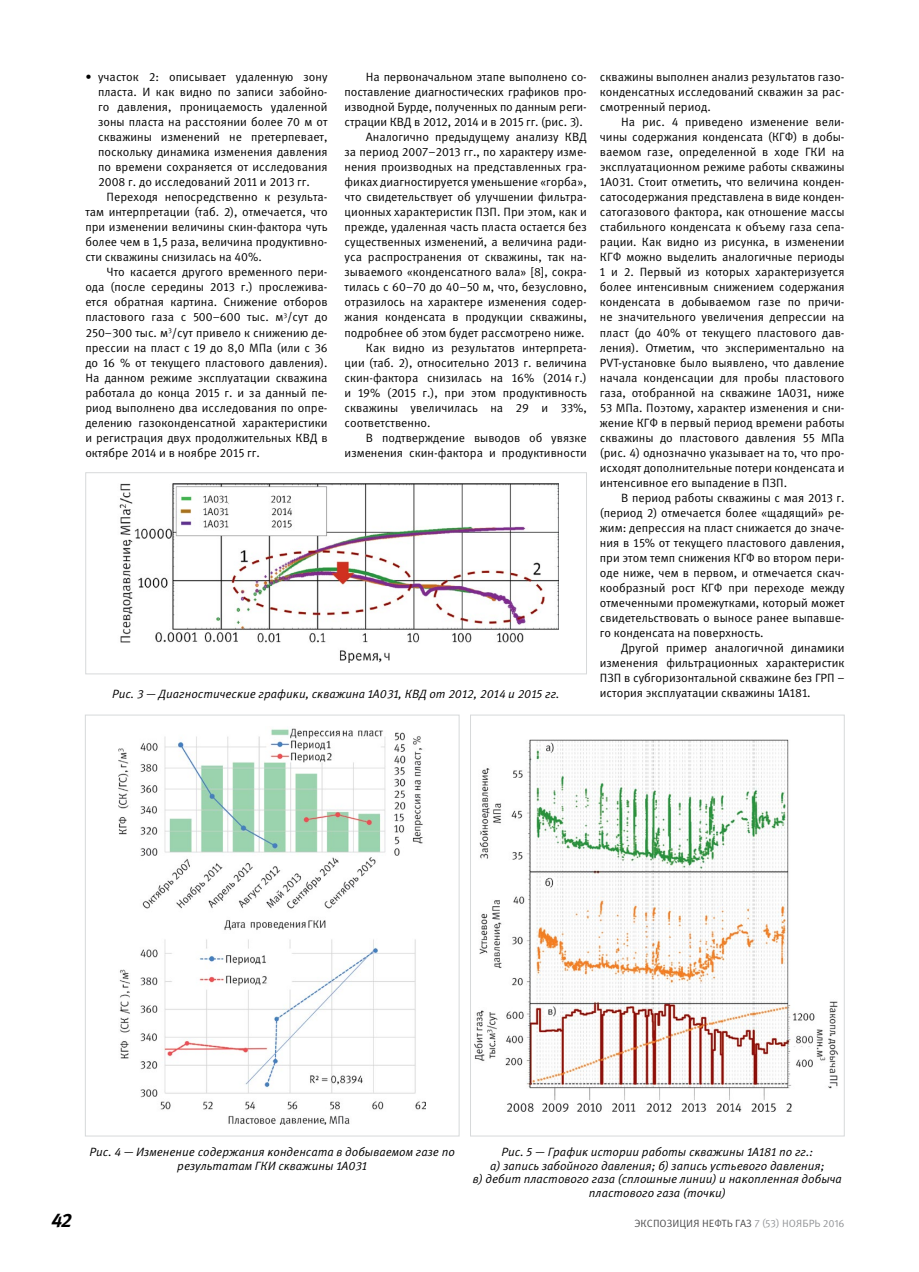
<style>
.page{position:relative;width:919px;height:1272px;background:#fff}
.page>*{position:absolute;margin:0;border:0;box-sizing:border-box;transform-origin:0 0}
.t1{font:italic 700 19.5px "Meta Pro";color:#000}
.t2{font:12px/15px "Meta Pro";color:#000;text-align:justify}
.t3{font:italic 12px/13.5px "Meta Pro";color:#000;text-align:center}
.t4{font:10.5px "Meta Pro";color:#4d4d4f}
.s1{color:#939598}
</style>
<div class="page">
<img style="left:119px;top:484px;width:439px;height:178px">
<div style="left:85px;top:472px;width:502px;height:202px;border:1px solid #d7d9da"></div>
<img style="left:119px;top:728px;width:307px;height:396px">
<div style="left:85px;top:714px;width:374px;height:422px;border:1px solid #d7d9da"></div>
<img style="left:475px;top:739px;width:364px;height:372px">
<div style="left:470px;top:714px;width:374px;height:422px;border:1px solid #d7d9da"></div>
<p class="t2" style="left:98px;top:70px;width:231px;text-indent:-13px">• участок 2: описывает удаленную зону пласта. И как видно по записи забойно&shy;го давления, проницаемость удаленной зоны пласта на расстоянии более 70 м от скважины изменений не претерпевает, поскольку динамика изменения давления по времени сохраняется от исследования 2008 г. до исследований 2011 и 2013 гг.</p>
<p class="t2" style="left:85px;top:190px;width:244px;text-indent:21px">Переходя непосредственно к результа&shy;там интерпретации (таб. 2), отмечается, что при изменении величины скин-фактора чуть более чем в 1,5 раза, величина продуктивно&shy;сти скважины снизилась на 40%.</p>
<p class="t2" style="left:85px;top:265px;width:244px;text-indent:21px">Что касается другого временного пери&shy;ода (после середины 2013 г.) прослежива&shy;ется обратная картина. Снижение отборов пластового газа с 500–600 тыс. м<sup>3</sup>/сут до 250–300 тыс. м<sup>3</sup>/сут привело к снижению де&shy;прессии на пласт с 19 до 8,0 МПа (или с 36 до 16 % от текущего пластового давления).<br>На данном режиме эксплуатации скважина работала до конца 2015 г. и за данный пе&shy;риод выполнено два исследования по опре&shy;делению газоконденсатной характеристики и регистрация двух продолжительных КВД в октябре 2014 и в ноябре 2015 гг.</p>
<p class="t2" style="left:366px;top:70px;width:222px">На первоначальном этапе выполнено со-</p>
<p class="t2" style="left:344px;top:85px;width:244px">поставление диагностических графиков про-</p>
<p class="t2" style="left:344px;top:100px;width:244px">изводной Бурде, полученных по данным реги-</p>
<p class="t2" style="left:344px;top:115px;width:240px">страции КВД в 2012, 2014 и в 2015 гг. (рис. 3).</p>
<p class="t2" style="left:366px;top:130px;width:222px">Аналогично предыдущему анализу КВД</p>
<p class="t2" style="left:344px;top:145px;width:244px">за период 2007–2013 гг., по характеру изме-</p>
<p class="t2" style="left:344px;top:160px;width:244px">нения производных на представленных гра-</p>
<p class="t2" style="left:344px;top:175px;width:244px">фиках диагностируется уменьшение «горба»,</p>
<p class="t2" style="left:344px;top:190px;width:244px">что свидетельствует об улучшении фильтра-</p>
<p class="t2" style="left:344px;top:205px;width:244px">ционных характеристик ПЗП. При этом, как и</p>
<p class="t2" style="left:344px;top:220px;width:244px">прежде, удаленная часть пласта остается без</p>
<p class="t2" style="left:344px;top:235px;width:244px">существенных изменений, а величина ради-</p>
<p class="t2" style="left:344px;top:250px;width:244px">уса распространения от скважины, так на-</p>
<p class="t2" style="left:344px;top:265px;width:244px">зываемого «конденсатного вала» [8], сокра-</p>
<p class="t2" style="left:344px;top:280px;width:244px">тилась с 60–70 до 40–50 м, что, безусловно,</p>
<p class="t2" style="left:344px;top:295px;width:244px">отразилось на характере изменения содер-</p>
<p class="t2" style="left:344px;top:310px;width:244px">жания конденсата в продукции скважины,</p>
<p class="t2" style="left:344px;top:325px;width:241px">подробнее об этом будет рассмотрено ниже.</p>
<p class="t2" style="left:366px;top:340px;width:222px">Как видно из результатов интерпрета-</p>
<p class="t2" style="left:344px;top:355px;width:244px">ции (таб. 2), относительно 2013 г. величина</p>
<p class="t2" style="left:344px;top:370px;width:244px">скин-фактора снизилась на 16% (2014 г.)</p>
<p class="t2" style="left:344px;top:385px;width:244px">и 19% (2015 г.), при этом продуктивность</p>
<p class="t2" style="left:344px;top:400px;width:244px">скважины увеличилась на 29 и 33%,</p>
<p class="t2" style="left:344px;top:415px;width:87px">соответственно.</p>
<p class="t2" style="left:366px;top:430px;width:222px">В подтверждение выводов об увязке</p>
<p class="t2" style="left:344px;top:445px;width:244px">изменения скин-фактора и продуктивности</p>
<p class="t3" style="left:112px;top:687px;width:449px">Рис. 3 — Диагностические графики, скважина 1А031, КВД от 2012, 2014 и 2015 гг.</p>
<p class="t2" style="left:600px;top:70px;width:246px">скважины выполнен анализ результатов газо&shy;конденсатных исследований скважин за рас&shy;смотренный период.</p>
<p class="t2" style="left:600px;top:115px;width:246px;text-indent:21px">На рис. 4 приведено изменение вели&shy;чины содержания конденсата (КГФ) в добы&shy;ваемом газе, определенной в ходе ГКИ на эксплуатационном режиме работы скважины 1А031. Стоит отметить, что величина конден&shy;сатосодержания представлена в виде конден&shy;сатогазового фактора, как отношение массы стабильного конденсата к объему газа сепа&shy;рации. Как видно из рисунка, в изменении КГФ можно выделить аналогичные периоды 1 и 2. Первый из которых характеризуется более интенсивным снижением содержания конденсата в добываемом газе по причи&shy;не значительного увеличения депрессии на пласт (до 40% от текущего пластового дав&shy;ления). Отметим, что экспериментально на PVT-установке было выявлено, что давление начала конденсации для пробы пластового газа, отобранной на скважине 1А031, ниже 53 МПа. Поэтому, характер изменения и сни&shy;жение КГФ в первый период времени работы скважины до пластового давления 55 МПа (рис. 4) однозначно указывает на то, что про&shy;исходят дополнительные потери конденсата и интенсивное его выпадение в ПЗП.</p>
<p class="t2" style="left:600px;top:490px;width:246px;text-indent:21px">В период работы скважины с мая 2013 г. (период 2) отмечается более «щадящий» ре&shy;жим: депрессия на пласт снижается до значе&shy;ния в 15% от текущего пластового давления, при этом темп снижения КГФ во втором пери&shy;оде ниже, чем в первом, и отмечается скач&shy;кообразный рост КГФ при переходе между отмеченными промежутками, который может свидетельствовать о выносе ранее выпавше&shy;го конденсата на поверхность.</p>
<p class="t2" style="left:600px;top:640px;width:246px;text-indent:21px">Другой пример аналогичной динамики изменения фильтрационных характеристик ПЗП в субгоризонтальной скважине без ГРП – история эксплуатации скважины 1А181.</p>
<p class="t3" style="left:89px;top:1145px;width:367px">Рис. 4 — Изменение содержания конденсата в добываемом газе по результатам ГКИ скважины 1А031</p>
<p class="t3" style="left:473px;top:1145px;width:370px">Рис. 5 — График истории работы скважины 1А181 по гг.:<br>а) запись забойного давления; б) запись устьевого давления;<br>в) дебит пластового газа (сплошные линии) и накопленная добыча пластового газа (точки)</p>
<h1 class="t1" style="left:51px;top:1208px;width:22px">42</h1>
<p class="t4" style="left:634px;top:1216px;width:211px">Экспозиция Нефть Газ <span class="s1">7 (53) НОЯ БРЬ 2016</span></p>
</div>
